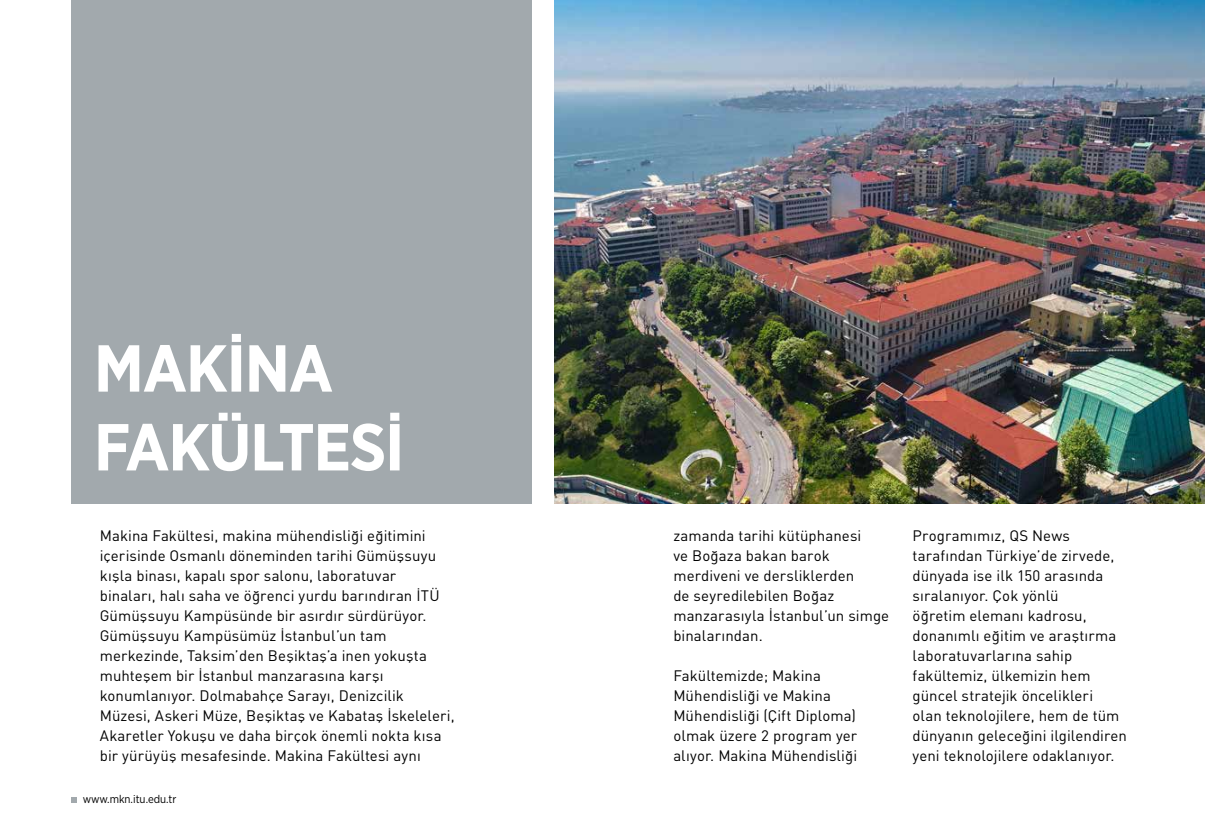
<style>
.page{position:relative;width:1205px;height:833px;background:#fff}
.page>*{position:absolute;margin:0;border:0;box-sizing:border-box;transform-origin:0 0}
.t1{font:700 66.25px/78.8px "Gotham Narrow";letter-spacing:-.02em;color:#fff}
.t2{font:15px/20px "DIN Tr";letter-spacing:.005em;color:#000}
.t3{font:11.25px "Gotham Narrow";color:#000}
</style>
<div class="page">
<img style="left:555px;top:0;width:650px;height:503px">
<div style="left:71px;top:0;width:460px;height:503px;background:#a2a9ad"></div>
<svg style="left:71px;top:797px;width:6px;height:6px"></svg>
<h1 class="t1" style="left:94px;top:328px;width:312px">MAKİNA<br>FAKÜLTESİ</h1>
<p class="t2" style="left:100px;top:525px;width:356px">Makina Fakültesi, makina mühendisliği eğitimini içerisinde Osmanlı döneminden tarihi Gümüşsuyu kışla binası, kapalı spor salonu, laboratuvar binaları, halı saha ve öğrenci yurdu barındıran İTÜ Gümüşsuyu Kampüsünde bir asırdır sürdürüyor.<br>Gümüşsuyu Kampüsümüz İstanbul’un tam merkezinde, Taksim’den Beşiktaş’a inen yokuşta muhteşem bir İstanbul manzarasına karşı konumlanıyor. Dolmabahçe Sarayı, Denizcilik Müzesi, Askeri Müze, Beşiktaş ve Kabataş İskeleleri, Akaretler Yokuşu ve daha birçok önemli nokta kısa bir yürüyüş mesafesinde. Makina Fakültesi aynı</p>
<p class="t3" style="left:83px;top:792px;width:95px">www.mkn.itu.edu.tr</p>
<p class="t2" style="left:673px;top:525px;width:217px">zamanda tarihi kütüphanesi<br>ve Boğaza bakan barok merdiveni ve dersliklerden<br>de seyredilebilen Boğaz manzarasıyla İstanbul’un simge binalarından.</p>
<p class="t2" style="left:673px;top:665px;width:185px">Fakültemizde; Makina<br>Mühendisliği ve Makina<br>Mühendisliği (Çift Diploma) olmak üzere 2 program yer alıyor. Makina Mühendisliği</p>
<p class="t2" style="left:912px;top:525px;width:216px">Programımız, QS News tarafından Türkiye’de zirvede, dünyada ise ilk 150 arasında sıralanıyor. Çok yönlü<br>öğretim elemanı kadrosu, donanımlı eğitim ve araştırma laboratuvarlarına sahip fakültemiz, ülkemizin hem güncel stratejik öncelikleri<br>olan teknolojilere, hem de tüm dünyanın geleceğini ilgilendiren yeni teknolojilere odaklanıyor.</p>
</div>
